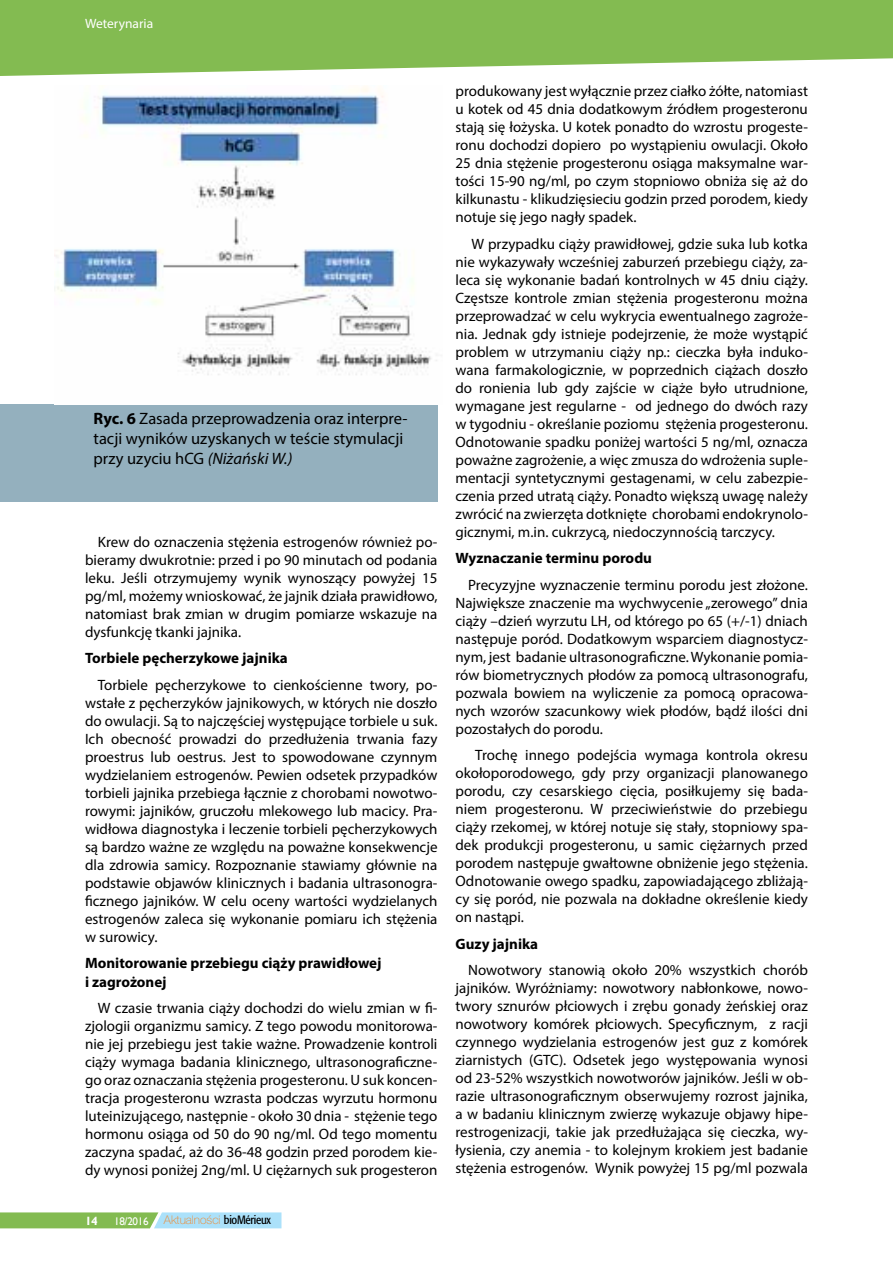
<style>
.page{position:relative;width:893px;height:1263px;background:#fff}
.page>*{position:absolute;margin:0;border:0;box-sizing:border-box;transform-origin:0 0}
.t1{font:16.5px/19.8px "Myriad Pro";color:#000}
.t2{font:15px/18px "Myriad Pro";color:#000;text-align:justify}
.t3{font:700 15px/18px "Myriad Pro";color:#000}
.t4{font:13.5px "Myriad Pro";color:#fff}
.t5{font:100 12px "Helvetica Neue LT Pro";color:#f58220}
.t6{font:700 12px "Gill Sans";color:#fff}
.t7{font:11.1px "Gill Sans";letter-spacing:-.03em;color:#fff}
.s1{font-weight:700}
.s2{font-style:italic}
.s3{font-family:"Formata";font-weight:400;font-stretch:condensed;color:#000}
</style>
<div class="page">
<svg style="left:0;top:1212px;width:281px;height:16px;background:#99cda0"></svg>
<svg style="left:0;top:0;width:893px;height:76px;background:#91c265"></svg>
<div style="left:0;top:404px;width:437px;height:98px;background:#94b0be"></div>
<img style="left:54px;top:86px;width:383px;height:289px">
<p class="t4" style="left:85px;top:15px;width:70px">Weterynaria</p>
<p class="t1" style="left:94px;top:409px;width:316px"><span class="s1">Ryc. 6</span> Zasada przeprowadzenia oraz interpre&shy;tacji wyników uzyskanych w teście stymulacji przy uzyciu hCG <span class="s2">(Niżański W.)</span></p>
<p class="t2" style="left:85px;top:533px;width:354px;text-indent:13px">Krew do oznaczenia stężenia estrogenów również po&shy;bieramy dwukrotnie: przed i po 90 minutach od podania leku. Jeśli otrzymujemy wynik wynoszący powyżej 15 pg/ml, możemy wnioskować, że jajnik działa prawidłowo, natomiast brak zmian w drugim pomiarze wskazuje na dysfunkcję tkanki jajnika.</p>
<p class="t3" style="left:85px;top:649px;width:204px">Torbiele pęcherzykowe jajnika</p>
<p class="t2" style="left:85px;top:676px;width:354px;text-indent:13px">Torbiele pęcherzykowe to cienkościenne twory, po&shy;wstałe z pęcherzyków jajnikowych, w których nie doszło do owulacji. Są to najczęściej występujące torbiele u suk.<br>Ich obecność prowadzi do przedłużenia trwania fazy proestrus lub oestrus. Jest to spowodowane czynnym wydzielaniem estrogenów. Pewien odsetek przypadków torbieli jajnika przebiega łącznie z chorobami nowotwo&shy;rowymi: jajników, gruczołu mlekowego lub macicy. Pra&shy;widłowa diagnostyka i leczenie torbieli pęcherzykowych są bardzo ważne ze względu na poważne konsekwencje dla zdrowia samicy. Rozpoznanie stawiamy głównie na podstawie objawów klinicznych i badania ultrasonogra&shy;ficznego jajników. W celu oceny wartości wydzielanych estrogenów zaleca się wykonanie pomiaru ich stężenia w surowicy.</p>
<p class="t3" style="left:85px;top:954px;width:298px">Monitorowanie przebiegu ciąży prawidłowej i zagrożonej</p>
<p class="t2" style="left:85px;top:999px;width:354px;text-indent:13px">W czasie trwania ciąży dochodzi do wielu zmian w fi&shy;zjologii organizmu samicy. Z tego powodu monitorowa&shy;nie jej przebiegu jest takie ważne. Prowadzenie kontroli ciąży wymaga badania klinicznego, ultrasonograficzne&shy;go oraz oznaczania stężenia progesteronu. U suk koncen&shy;tracja progesteronu wzrasta podczas wyrzutu hormonu luteinizującego, następnie - około 30 dnia - stężenie tego hormonu osiąga od 50 do 90 ng/ml. Od tego momentu zaczyna spadać, aż do 36-48 godzin przed porodem kie&shy;dy wynosi poniżej 2ng/ml. U ciężarnych suk progesteron</p>
<p class="t6" style="left:85px;top:1214px;width:14px">14</p>
<p class="t7" style="left:114px;top:1214px;width:36px">18/2016</p>
<p class="t5" style="left:164px;top:1213px;width:109px">Aktualności <span class="s3">bioMérieux</span></p>
<p class="t2" style="left:455px;top:82px;width:354px">produkowany jest wyłącznie przez ciałko żółte, natomiast u kotek od 45 dnia dodatkowym źródłem progesteronu stają się łożyska. U kotek ponadto do wzrostu progeste&shy;ronu dochodzi dopiero po wystąpieniu owulacji. Około 25 dnia stężenie progesteronu osiąga maksymalne war&shy;tości 15-90 ng/ml, po czym stopniowo obniża się aż do kilkunastu - klikudzięsieciu godzin przed porodem, kiedy notuje się jego nagły spadek.</p>
<p class="t2" style="left:455px;top:235px;width:354px;text-indent:16px">W przypadku ciąży prawidłowej, gdzie suka lub kotka nie wykazywały wcześniej zaburzeń przebiegu ciąży, za&shy;leca się wykonanie badań kontrolnych w 45 dniu ciąży.<br>Częstsze kontrole zmian stężenia progesteronu można przeprowadzać w celu wykrycia ewentualnego zagroże&shy;nia. Jednak gdy istnieje podejrzenie, że może wystąpić problem w utrzymaniu ciąży np.: cieczka była induko&shy;wana farmakologicznie, w poprzednich ciążach doszło do ronienia lub gdy zajście w ciąże było utrudnione, wymagane jest regularne - od jednego do dwóch razy w tygodniu - określanie poziomu stężenia progesteronu.<br>Odnotowanie spadku poniżej wartości 5 ng/ml, oznacza poważne zagrożenie, a więc zmusza do wdrożenia suple&shy;mentacji syntetycznymi gestagenami, w celu zabezpie&shy;czenia przed utratą ciąży. Ponadto większą uwagę należy zwrócić na zwierzęta dotknięte chorobami endokrynolo&shy;gicznymi, m.in. cukrzycą, niedoczynnością tarczycy.</p>
<p class="t3" style="left:455px;top:549px;width:198px">Wyznaczanie terminu porodu</p>
<p class="t2" style="left:455px;top:576px;width:354px;text-indent:13px">Precyzyjne wyznaczenie terminu porodu jest złożone.<br>Największe znaczenie ma wychwycenie „zerowego” dnia ciąży –dzień wyrzutu LH, od którego po 65 (+/-1) dniach następuje poród. Dodatkowym wsparciem diagnostycz&shy;nym, jest badanie ultrasonograficzne. Wykonanie pomia&shy;rów biometrycznych płodów za pomocą ultrasonografu, pozwala bowiem na wyliczenie za pomocą opracowa&shy;nych wzorów szacunkowy wiek płodów, bądź ilości dni pozostałych do porodu.</p>
<p class="t2" style="left:455px;top:746px;width:354px;text-indent:20px">Trochę innego podejścia wymaga kontrola okresu okołoporodowego, gdy przy organizacji planowanego porodu, czy cesarskiego cięcia, posiłkujemy się bada&shy;niem progesteronu. W przeciwieństwie do przebiegu ciąży rzekomej, w której notuje się stały, stopniowy spa&shy;dek produkcji progesteronu, u samic ciężarnych przed porodem następuje gwałtowne obniżenie jego stężenia.<br>Odnotowanie owego spadku, zapowiadającego zbliżają&shy;cy się poród, nie pozwala na dokładne określenie kiedy on nastąpi.</p>
<p class="t3" style="left:455px;top:934px;width:84px">Guzy jajnika</p>
<p class="t2" style="left:455px;top:961px;width:354px;text-indent:13px">Nowotwory stanowią około 20% wszystkich chorób jajników. Wyróżniamy: nowotwory nabłonkowe, nowo&shy;twory sznurów płciowych i zrębu gonady żeńskiej oraz nowotwory komórek płciowych. Specyficznym, z racji czynnego wydzielania estrogenów jest guz z komórek ziarnistych (GTC). Odsetek jego występowania wynosi od 23-52% wszystkich nowotworów jajników. Jeśli w ob&shy;razie ultrasonograficznym obserwujemy rozrost jajnika, a w badaniu klinicznym zwierzę wykazuje objawy hipe&shy;restrogenizacji, takie jak przedłużająca się cieczka, wy&shy;łysienia, czy anemia - to kolejnym krokiem jest badanie stężenia estrogenów. Wynik powyżej 15 pg/ml pozwala</p>
</div>
